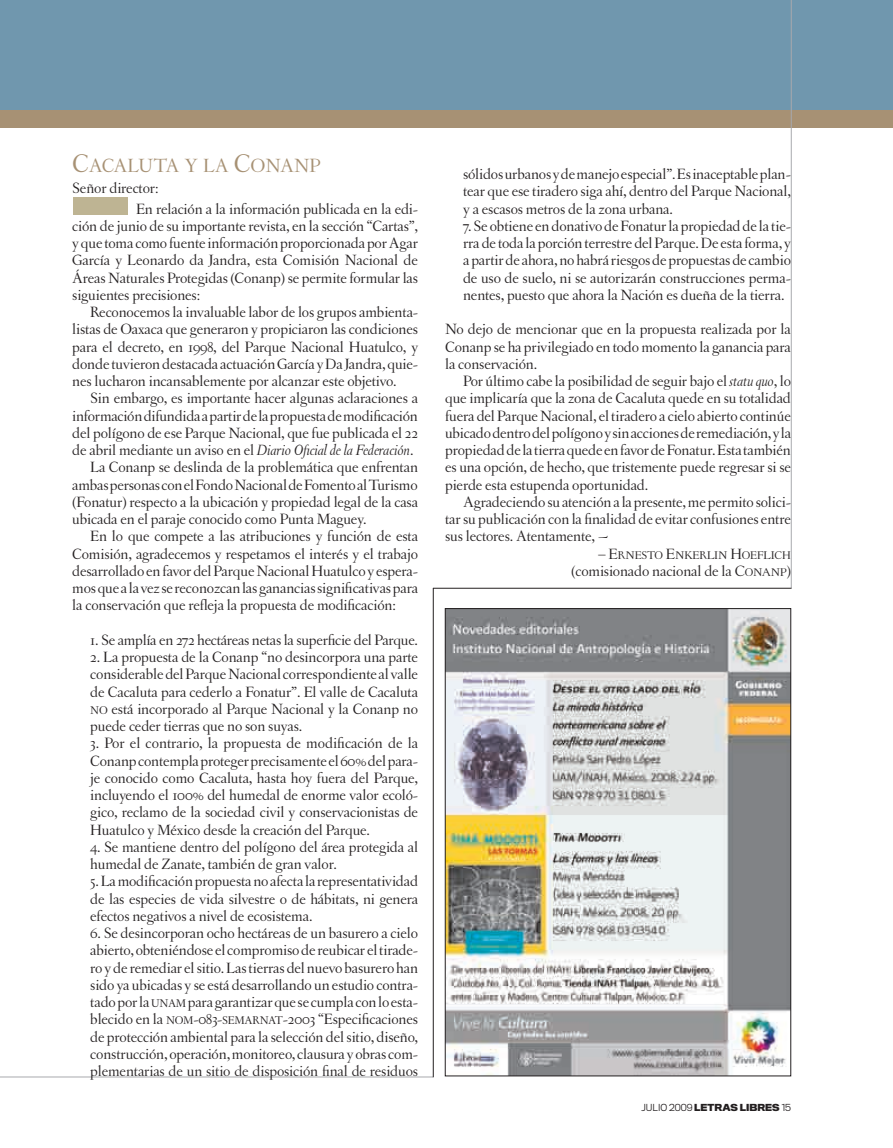
<style>
.page{position:relative;width:893px;height:1148px;background:#fff}
.page>*{position:absolute;margin:0;border:0;box-sizing:border-box;transform-origin:0 0}
.t1{font:20.25px "Letras Oldstyle";color:#a79174}
.t2{font:15.75px/17.2px "Letras Oldstyle";letter-spacing:-.01em;color:#231f20;text-align:justify}
.t3{font:11.85px "Letras Oldstyle Expert";letter-spacing:-.015em;color:#231f20}
.t4{font:700 9px "Titling Gothic FB Normal";color:#231f20}
.s1{font-size:27px}
.s2{font-style:italic}
.s3{font-size:11.85px}
.s4{font-size:15.75px}
.s5{font-family:"Letras Oldstyle Expert"}
.s6{font-family:"Letras Oldstyle Expert";font-size:11.85px}
.s7{font-weight:300}
</style>
<div class="page">
<hr style="left:0;top:1077px;width:433px;height:1px;background:#a8a9ad">
<div style="left:0;top:0;width:893px;height:110px;background:#7097ae"></div>
<div style="left:0;top:110px;width:893px;height:18px;background:#a79174"></div>
<hr style="left:791px;top:0;width:1px;height:588px;background:#a8a9ad">
<div style="left:74px;top:197px;width:54px;height:18px;background:#beb493"></div>
<img style="left:447px;top:610px;width:342px;height:464px">
<div style="left:445px;top:608px;width:346px;height:468px;border:1px solid #231f20"></div>
<hr style="left:433px;top:588px;width:358px;height:1px;background:#231f20">
<hr style="left:433px;top:588px;width:1px;height:489px;background:#231f20">
<p class="t1" style="left:72px;top:154px;width:250px"><span class="s1">C</span>ACALUTA Y LA <span class="s1">C</span>ONANP</p>
<p class="t2" style="left:136px;top:178px;width:284px;line-height:20.2px;text-indent:-64px">Señor director:<br>En relación a la información publicada en la edi-</p>
<p class="t2" style="left:72px;top:217px;width:347px">ción de junio de su importante revista, en la sección “Cartas”, y que toma como fuente información proporcionada por Agar García y Leonardo da Jandra, esta Comisión Nacional de Áreas Naturales Protegidas (Conanp) se permite formular las siguientes precisiones:</p>
<p class="t2" style="left:72px;top:303px;width:347px;text-indent:18px">Reconocemos la invaluable labor de los grupos ambienta&shy;listas de Oaxaca que generaron y propiciaron las condiciones para el decreto, en 1998, del Parque Nacional Huatulco, y donde tuvieron destacada actuación García y Da Jandra, quie&shy;nes lucharon incansablemente por alcanzar este objetivo.</p>
<p class="t2" style="left:90px;top:390px;width:329px">Sin embargo, es importante hacer algunas aclaraciones a</p>
<p class="t2" style="left:72px;top:407px;width:347px">información difundida a partir de la propuesta de modificación</p>
<p class="t2" style="left:72px;top:424px;width:347px">del polígono de ese Parque Nacional, que fue publicada el 22</p>
<p class="t2" style="left:72px;top:441px;width:343px">de abril mediante un aviso en el <span class="s2">Diario Oficial de la Federación</span>.</p>
<p class="t2" style="left:90px;top:459px;width:329px">La Conanp se deslinda de la problemática que enfrentan</p>
<p class="t2" style="left:72px;top:476px;width:347px">ambas personas con el Fondo Nacional de Fomento al Turismo</p>
<p class="t2" style="left:72px;top:493px;width:347px">(Fonatur) respecto a la ubicación y propiedad legal de la casa</p>
<p class="t2" style="left:72px;top:510px;width:296px">ubicada en el paraje conocido como Punta Maguey.</p>
<p class="t2" style="left:90px;top:528px;width:329px">En lo que compete a las atribuciones y función de esta</p>
<p class="t2" style="left:72px;top:545px;width:347px">Comisión, agradecemos y respetamos el interés y el trabajo</p>
<p class="t2" style="left:72px;top:562px;width:347px">desarrollado en favor del Parque Nacional Huatulco y espera-</p>
<p class="t2" style="left:72px;top:579px;width:347px">mos que a la vez se reconozcan las ganancias significativas para</p>
<p class="t2" style="left:72px;top:597px;width:325px">la conservación que refleja la propuesta de modificación:</p>
<p class="t2" style="left:90px;top:631px;width:329px">1. Se amplía en 272 hectáreas netas la superficie del Parque.</p>
<p class="t2" style="left:90px;top:648px;width:329px">2. La propuesta de la Conanp “no desincorpora una parte considerable del Parque Nacional correspondiente al valle de Cacaluta para cederlo a Fonatur”. El valle de Cacaluta <span class="s3">NO</span> está incorporado al Parque Nacional y la Conanp no puede ceder tierras que no son suyas.</p>
<p class="t2" style="left:90px;top:735px;width:329px">3. Por el contrario, la propuesta de modificación de la Conanp contempla proteger precisamente el 60% del para&shy;je conocido como Cacaluta, hasta hoy fuera del Parque, incluyendo el 100% del humedal de enorme valor ecoló&shy;gico, reclamo de la sociedad civil y conservacionistas de Huatulco y México desde la creación del Parque.</p>
<p class="t2" style="left:90px;top:838px;width:329px">4. Se mantiene dentro del polígono del área protegida al humedal de Zanate, también de gran valor.</p>
<p class="t2" style="left:90px;top:873px;width:329px">5. La modificación propuesta no afecta la representatividad de las especies de vida silvestre o de hábitats, ni genera efectos negativos a nivel de ecosistema.</p>
<p class="t2" style="left:90px;top:924px;width:329px">6. Se desincorporan ocho hectáreas de un basurero a cielo abierto, obteniéndose el compromiso de reubicar el tirade&shy;ro y de remediar el sitio. Las tierras del nuevo basurero han sido ya ubicadas y se está desarrollando un estudio contra&shy;tado por la <span class="s3">UNAM</span> para garantizar que se cumpla con lo esta&shy;blecido en la <span class="s3">NOM</span>-083-<span class="s3">SEMARNAT</span>-2003 “Especificaciones de protección ambiental para la selección del sitio, diseño, construcción, operación, monitoreo, clausura y obras com&shy;plementarias de un sitio de disposición final de residuos</p>
<p class="t2" style="left:463px;top:165px;width:329px">sólidos urbanos y de manejo especial”. Es inaceptable plan&shy;tear que ese tiradero siga ahí, dentro del Parque Nacional, y a escasos metros de la zona urbana.</p>
<p class="t2" style="left:463px;top:217px;width:329px">7. Se obtiene en donativo de Fonatur la propiedad de la tie&shy;rra de toda la porción terrestre del Parque. De esta forma, y a partir de ahora, no habrá riesgos de propuestas de cambio de uso de suelo, ni se autorizarán construcciones perma&shy;nentes, puesto que ahora la Nación es dueña de la tierra.</p>
<p class="t2" style="left:445px;top:321px;width:347px">No dejo de mencionar que en la propuesta realizada por la Conanp se ha privilegiado en todo momento la ganancia para la conservación.</p>
<p class="t2" style="left:445px;top:372px;width:347px;text-indent:18px">Por último cabe la posibilidad de seguir bajo el <span class="s2">statu quo</span>, lo que implicaría que la zona de Cacaluta quede en su totalidad fuera del Parque Nacional, el tiradero a cielo abierto continúe ubicado dentro del polígono y sin acciones de remediación, y la propiedad de la tierra quede en favor de Fonatur. Esta también es una opción, de hecho, que tristemente puede regresar si se pierde esta estupenda oportunidad.</p>
<p class="t2" style="left:445px;top:493px;width:347px;text-indent:18px">Agradeciendo su atención a la presente, me permito solici&shy;tar su publicación con la finalidad de evitar confusiones entre sus lectores. Atentamente, ~</p>
<p class="t3" style="left:598px;top:548px;width:194px"><span class="s4">–</span> <span class="s4">E</span>RNESTO <span class="s4">E</span>NKERLIN <span class="s4">H</span>OEFLICH</p>
<p class="t2" style="left:571px;top:562px;width:221px">(comisionado nacional de la <span class="s5">C</span><span class="s6">ONANP</span><span class="s5">)</span></p>
<p class="t4" style="left:641px;top:1101px;width:151px"><span class="s7">julio 2009</span> LETRAS LIBRES <span class="s7">15</span></p>
</div>
